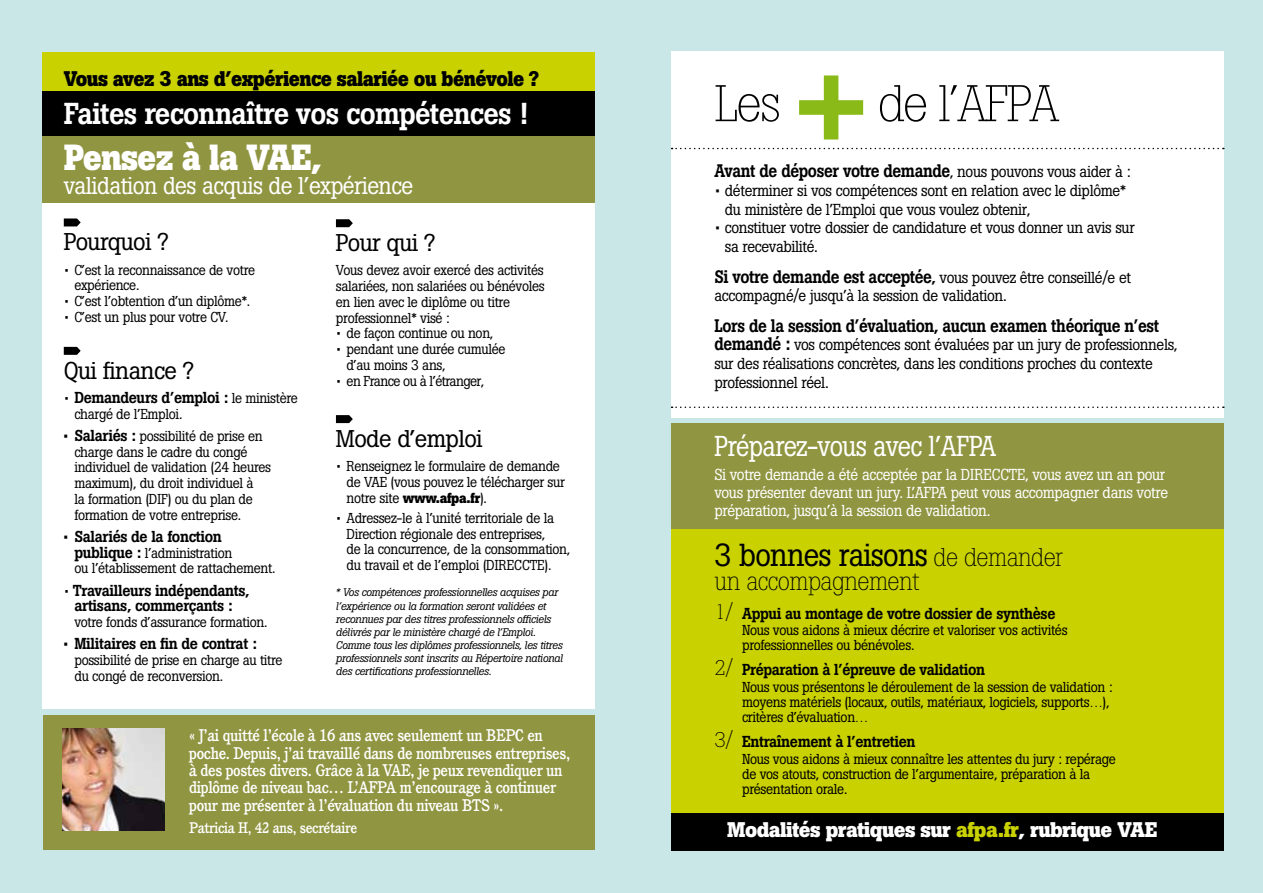
<style>
.page{position:relative;width:1263px;height:893px;background:#cae7e8}
.page>*{position:absolute;margin:0;border:0;box-sizing:border-box;transform-origin:0 0}
.t1{font:300 51px "Boton BQ";letter-spacing:-.05em;color:#000}
.t2{font:700 36px "Boton BQ";letter-spacing:-.025em;color:#fff;scale:.95 1}
.t3{font:31.5px "Boton BQ";letter-spacing:-.025em;color:#000;scale:.95 1}
.t4{font:500 30px "Boton BQ";letter-spacing:-.025em;color:#fff;scale:.95 1}
.t5{font:28.5px "Boton BQ";letter-spacing:-.025em;color:#fff;scale:.9 1}
.t6{font:300 25.5px "Boton BQ";letter-spacing:-.025em;color:#000;scale:.95 1}
.t7{font:24px "Boton BQ";letter-spacing:-.025em;color:#000}
.t8{font:24px "Boton BQ";letter-spacing:-.025em;color:#fff;scale:.95 1}
.t9{font:700 21px "Boton BQ";letter-spacing:-.025em;color:#000;scale:.95 1}
.t10{font:700 21px "Boton BQ";letter-spacing:-.025em;color:#fff}
.t11{font:500 18px "Boton BQ";letter-spacing:-.025em;color:#000;scale:.9 1}
.t12{font:500 16.5px/17.4px "Cushing Std";letter-spacing:-.025em;color:#fff;scale:.95 1}
.t13{font:15.75px/18.9px "Boton BQ";letter-spacing:-.025em;color:#000;scale:.95 1}
.t14{font:500 15.75px/15.8px "Boton BQ";letter-spacing:-.025em;color:#000;text-align:center;scale:.95 1}
.t15{font:15.75px/18px "Boton BQ";letter-spacing:-.025em;color:#fff;scale:.95 1}
.t16{font:500 15px "Cushing Std";letter-spacing:-.025em;color:#fff;scale:.95 1}
.t17{font:14.25px/15.8px "Boton BQ";letter-spacing:-.025em;color:#000;scale:.95 1}
.t18{font:14.25px "Boton BQ";letter-spacing:-.045em;color:#000;scale:.95 1}
.t19{font:italic 10.95px/13.2px "Boton BQ";letter-spacing:-.025em;color:#000}
.s1{font-weight:400;font-size:14.25px}
.s2{font-weight:500}
.s3{font-weight:500;font-size:15.75px}
.s4{font-size:14.25px}
.s5{font-weight:700}
.s6{font-weight:400;font-size:15.75px}
.s7{font-weight:500;font-size:18px}
.s8{font-weight:300;font-size:25.5px}
.s9{font-weight:300;font-size:21px}
.s10{color:#c9d200}
</style>
<div class="page">
<div style="left:671px;top:51px;width:553px;height:367px;background:#fff"></div>
<div style="left:43px;top:189px;width:552px;height:520px;background:#fff"></div>
<div style="left:671px;top:428px;width:553px;height:422px;background:#c9d200"></div>
<svg style="left:64px;top:218px;width:17px;height:8px"></svg>
<svg style="left:64px;top:347px;width:17px;height:8px"></svg>
<svg style="left:336px;top:219px;width:17px;height:8px"></svg>
<svg style="left:336px;top:415px;width:17px;height:8px"></svg>
<div style="left:824px;top:75px;width:14px;height:64px;background:#89ba17"></div>
<div style="left:799px;top:100px;width:64px;height:15px;background:#89ba17"></div>
<svg style="left:671px;top:148px;width:553px;height:1px"></svg>
<svg style="left:671px;top:406px;width:553px;height:2px"></svg>
<div style="left:43px;top:715px;width:552px;height:135px;background:#909541"></div>
<img style="left:62px;top:729px;width:102px;height:102px">
<div style="left:43px;top:52px;width:552px;height:147px;background:#c9d200"></div>
<div style="left:671px;top:813px;width:553px;height:37px;background:#000"></div>
<div style="left:671px;top:423px;width:553px;height:106px;background:#909541"></div>
<div style="left:43px;top:91px;width:552px;height:45px;background:#000"></div>
<div style="left:43px;top:136px;width:552px;height:66px;background:#909541"></div>
<h3 class="t9" style="left:64px;top:66px;width:502px">Vous avez 3 ans d’expérience salariée ou bénévole ?</h3>
<h3 class="t4" style="left:64px;top:97px;width:490px">Faites reconnaître vos compétences !</h3>
<h2 class="t2" style="left:64px;top:137px;width:273px">Pensez à la VAE,</h2>
<h3 class="t8" style="left:64px;top:171px;width:369px">validation des acquis de l’expérience</h3>
<h3 class="t7" style="left:64px;top:228px;width:107px">Pourquoi ?</h3>
<p class="t17" style="left:74px;top:262px;width:192px;text-indent:-11px">• C’est la reconnaissance de votre expérience.</p>
<p class="t17" style="left:64px;top:293px;width:198px">• C’est l’obtention d’un diplôme*.</p>
<p class="t17" style="left:64px;top:309px;width:175px">• C’est un plus pour votre CV.</p>
<h3 class="t7" style="left:64px;top:356px;width:132px">Qui finance ?</h3>
<p class="t14" style="left:64px;top:390px;width:248px"><span class="s1">•</span> Demandeurs d’emploi : <span class="s1">le ministère</span></p>
<p class="t17" style="left:74px;top:406px;width:115px">chargé de l’Emploi.</p>
<p class="t17" style="left:74px;top:428px;width:208px;text-indent:-11px"><span class="s2">•</span> <span class="s3">Salariés :</span> possibilité de prise en charge dans le cadre du congé individuel de validation (24 heures maximum), du droit individuel à<br>la formation (DIF) ou du plan de formation de votre entreprise.</p>
<p class="t14" style="left:64px;top:529px;width:168px"><span class="s4">•</span> Salariés de la fonction</p>
<p class="t17" style="left:74px;top:545px;width:213px"><span class="s3">publique :</span> l’administration<br>ou l’établissement de rattachement.</p>
<p class="t14" style="left:64px;top:582px;width:197px"><span class="s1">•</span> Travailleurs indépendants, artisans, commerçants :</p>
<p class="t17" style="left:74px;top:614px;width:205px">votre fonds d’assurance formation.</p>
<p class="t14" style="left:64px;top:636px;width:205px"><span class="s4">•</span> Militaires en fin de contrat :</p>
<p class="t17" style="left:74px;top:652px;width:221px">possibilité de prise en charge au titre du congé de reconversion.</p>
<h3 class="t7" style="left:336px;top:229px;width:101px">Pour qui ?</h3>
<p class="t17" style="left:336px;top:263px;width:221px">Vous devez avoir exercé des activités salariées, non salariées ou bénévoles en lien avec le diplôme ou titre professionnel* visé :</p>
<p class="t17" style="left:336px;top:325px;width:167px">• de façon continue ou non,</p>
<p class="t17" style="left:347px;top:341px;width:169px;text-indent:-11px">• pendant une durée cumulée d’au moins 3 ans,</p>
<p class="t18" style="left:336px;top:372px;width:157px">• en France ou à l’étranger,</p>
<h3 class="t7" style="left:336px;top:424px;width:148px">Mode d’emploi</h3>
<p class="t17" style="left:347px;top:458px;width:231px;text-indent:-11px">• Renseignez le formulaire de demande de VAE (vous pouvez le télécharger sur notre site <span class="s5">www.afpa.fr</span>).</p>
<p class="t17" style="left:347px;top:510px;width:237px;text-indent:-11px">• Adressez-le à l’unité territoriale de la Direction régionale des entreprises,<br>de la concurrence, de la consommation, du travail et de l’emploi (DIRECCTE).</p>
<p class="t19" style="left:336px;top:586px;width:228px">* Vos compétences professionnelles acquises par l’expérience ou la formation seront validées et reconnues par des titres professionnels officiels délivrés par le ministère chargé de l’Emploi.<br>Comme tous les diplômes professionnels, les titres professionnels sont inscrits au Répertoire national des certifications professionnelles.</p>
<p class="t12" style="left:189px;top:727px;width:402px">« J’ai quitté l’école à 16 ans avec seulement un BEPC en poche. Depuis, j’ai travaillé dans de nombreuses entreprises, à des postes divers. Grâce à la VAE, je peux revendiquer un diplôme de niveau bac… L’AFPA m’encourage à continuer pour me présenter à l’évaluation du niveau BTS ».</p>
<p class="t16" style="left:189px;top:819px;width:178px">Patricia H, 42 ans, secrétaire</p>
<h1 class="t1" style="left:714px;top:75px;width:69px">Les</h1>
<h1 class="t1" style="left:878px;top:75px;width:183px">de l’AFPA</h1>
<p class="t11" style="left:714px;top:160px;width:464px">Avant de déposer votre demande<span class="s6">, nous pouvons vous aider à :</span></p>
<p class="t13" style="left:725px;top:181px;width:424px;text-indent:-11px">• déterminer si vos compétences sont en relation avec le diplôme* du ministère de l’Emploi que vous voulez obtenir,</p>
<p class="t13" style="left:725px;top:218px;width:433px;text-indent:-11px">• constituer votre dossier de candidature et vous donner un avis sur sa recevabilité.</p>
<p class="t13" style="left:714px;top:267px;width:440px"><span class="s7">Si votre demande est acceptée</span><span class="s2">,</span> vous pouvez être conseillé/e et accompagné/e jusqu’à la session de validation.</p>
<p class="t11" style="left:714px;top:315px;width:496px">Lors de la session d’évaluation, aucun examen théorique n’est</p>
<p class="t13" style="left:714px;top:335px;width:489px"><span class="s7">demandé :</span> vos compétences sont évaluées par un jury de professionnels, sur des réalisations concrètes, dans les conditions proches du contexte professionnel réel.</p>
<h3 class="t5" style="left:714px;top:429px;width:315px">Préparez-vous avec l’AFPA</h3>
<p class="t15" style="left:714px;top:465px;width:479px">Si votre demande a été acceptée par la DIRECCTE, vous avez un an pour vous présenter devant un jury. L’AFPA peut vous accompagner dans votre préparation, jusqu’à la session de validation.</p>
<h3 class="t3" style="left:714px;top:536px;width:369px">3 bonnes raisons <span class="s8">de demander</span></h3>
<h3 class="t6" style="left:714px;top:567px;width:218px">un accompagnement</h3>
<p class="t14" style="left:714px;top:606px;width:360px"><span class="s9">1/</span> Appui au montage de votre dossier de synthèse</p>
<p class="t17" style="left:742px;top:623px;width:344px;line-height:15px">Nous vous aidons à mieux décrire et valoriser vos activités professionnelles ou bénévoles.</p>
<p class="t14" style="left:714px;top:662px;width:287px"><span class="s9">2/</span> Préparation à l’épreuve de validation</p>
<p class="t17" style="left:742px;top:679px;width:392px;line-height:15px">Nous vous présentons le déroulement de la session de validation : moyens matériels (locaux, outils, matériaux, logiciels, supports…), critères d’évaluation…</p>
<p class="t14" style="left:714px;top:734px;width:213px"><span class="s9">3/</span> Entraînement à l’entretien</p>
<p class="t17" style="left:742px;top:751px;width:395px;line-height:15px">Nous vous aidons à mieux connaître les attentes du jury : repérage de vos atouts, construction de l’argumentaire, préparation à la présentation orale.</p>
<h3 class="t10" style="left:727px;top:817px;width:432px">Modalités pratiques sur <span class="s10">afpa.fr</span>, rubrique VAE</h3>
</div>
